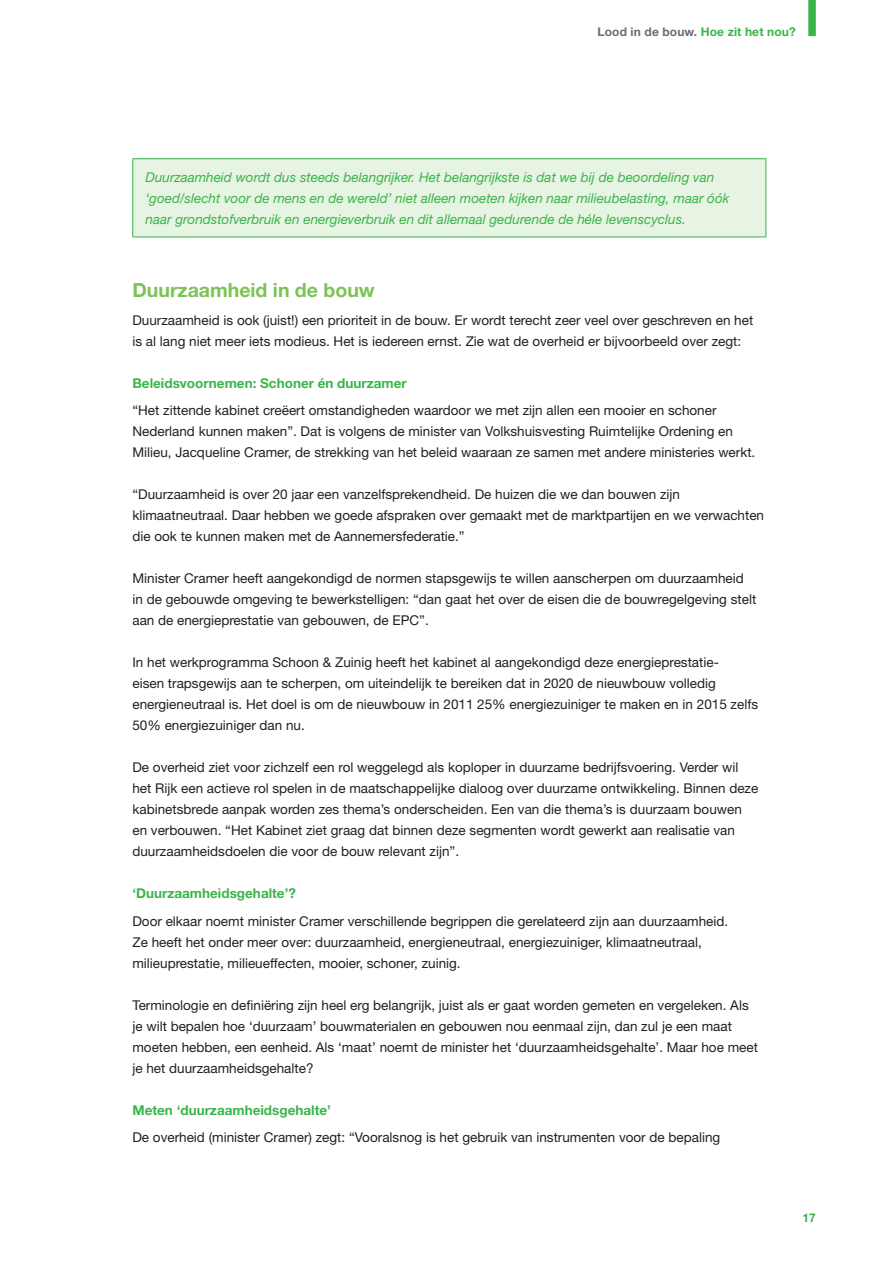
<style>
.page{position:relative;width:895px;height:1265px;background:#fff}
.page>*{position:absolute;margin:0;border:0;box-sizing:border-box;transform-origin:0 0}
.t1{font:700 19.5px "Helvetica Neue";color:#7cc356}
.t2{font:13.5px/21px "Helvetica Neue";color:#231f20}
.t3{font:italic 13.5px/21px "Helvetica Neue";color:#3ab54a}
.t4{font:700 13.5px "Helvetica Neue";color:#3ab54a}
.t5{font:700 12px "Helvetica Neue";letter-spacing:.01em;color:#6c6d70}
.t6{font:700 12px "Helvetica Neue";color:#3ab54a}
.s1{color:#3ab54a}
</style>
<div class="page">
<div style="left:808px;top:0;width:7px;height:36px;background:#3ab54a"></div>
<div style="left:133px;top:159px;width:633px;height:78px;background:#e7f3e3"></div>
<hr style="left:132px;top:158px;width:634px;height:1px;background:#3ab54a">
<hr style="left:132px;top:159px;width:1px;height:78px;background:#3ab54a">
<hr style="left:765px;top:159px;width:1px;height:78px;background:#3ab54a">
<hr style="left:132px;top:237px;width:634px;height:1px;background:#3ab54a">
<p class="t5" style="left:597px;top:24px;width:200px">Lood in de bouw. <span class="s1">Hoe zit het nou?</span></p>
<p class="t3" style="left:146px;top:167px;width:585px">Duurzaamheid wordt dus steeds belangrijker. Het belangrijkste is dat we bij de beoordeling van ‘goed/slecht voor de mens en de wereld’ niet alleen moeten kijken naar milieubelasting, maar óók naar grondstofverbruik en energieverbruik en dit allemaal gedurende de héle levenscyclus.</p>
<h1 class="t1" style="left:132px;top:278px;width:244px">Duurzaamheid in de bouw</h1>
<p class="t2" style="left:132px;top:309px;width:622px">Duurzaamheid is ook (juist!) een prioriteit in de bouw. Er wordt terecht zeer veel over geschreven en het is al lang niet meer iets modieus. Het is iedereen ernst. Zie wat de overheid er bijvoorbeeld over zegt:</p>
<p class="t4" style="left:132px;top:375px;width:276px">Beleidsvoornemen: Schoner én duurzamer</p>
<p class="t2" style="left:132px;top:400px;width:624px">“Het zittende kabinet creëert omstandigheden waardoor we met zijn allen een mooier en schoner<br>Nederland kunnen maken”. Dat is volgens de minister van Volkshuisvesting Ruimtelijke Ordening en<br>Milieu, Jacqueline Cramer, de strekking van het beleid waaraan ze samen met andere ministeries werkt.</p>
<p class="t2" style="left:132px;top:484px;width:633px">“Duurzaamheid is over 20 jaar een vanzelfsprekendheid. De huizen die we dan bouwen zijn klimaatneutraal. Daar hebben we goede afspraken over gemaakt met de marktpartijen en we verwachten die ook te kunnen maken met de Aannemersfederatie.”</p>
<p class="t2" style="left:132px;top:568px;width:625px">Minister Cramer heeft aangekondigd de normen stapsgewijs te willen aanscherpen om duurzaamheid in de gebouwde omgeving te bewerkstelligen: “dan gaat het over de eisen die de bouwregelgeving stelt aan de energieprestatie van gebouwen, de EPC”.</p>
<p class="t2" style="left:132px;top:652px;width:627px">In het werkprogramma Schoon &amp; Zuinig heeft het kabinet al aangekondigd deze energieprestatie-<br>eisen trapsgewijs aan te scherpen, om uiteindelijk te bereiken dat in 2020 de nieuwbouw volledig energieneutraal is. Het doel is om de nieuwbouw in 2011 25% energiezuiniger te maken en in 2015 zelfs 50% energiezuiniger dan nu.</p>
<p class="t2" style="left:132px;top:757px;width:627px">De overheid ziet voor zichzelf een rol weggelegd als koploper in duurzame bedrijfsvoering. Verder wil het Rijk een actieve rol spelen in de maatschappelijke dialoog over duurzame ontwikkeling. Binnen deze kabinetsbrede aanpak worden zes thema’s onderscheiden. Een van die thema’s is duurzaam bouwen en verbouwen. “Het Kabinet ziet graag dat binnen deze segmenten wordt gewerkt aan realisatie van duurzaamheidsdoelen die voor de bouw relevant zijn”.</p>
<p class="t4" style="left:132px;top:885px;width:165px">‘Duurzaamheidsgehalte’?</p>
<p class="t2" style="left:132px;top:910px;width:597px">Door elkaar noemt minister Cramer verschillende begrippen die gerelateerd zijn aan duurzaamheid.<br>Ze heeft het onder meer over: duurzaamheid, energieneutraal, energiezuiniger, klimaatneutraal, milieuprestatie, milieueffecten, mooier, schoner, zuinig.</p>
<p class="t2" style="left:132px;top:994px;width:627px">Terminologie en definiëring zijn heel erg belangrijk, juist als er gaat worden gemeten en vergeleken. Als je wilt bepalen hoe ‘duurzaam’ bouwmaterialen en gebouwen nou eenmaal zijn, dan zul je een maat moeten hebben, een eenheid. Als ‘maat’ noemt de minister het ‘duurzaamheidsgehalte’. Maar hoe meet je het duurzaamheidsgehalte?</p>
<p class="t4" style="left:132px;top:1101px;width:200px">Meten ‘duurzaamheidsgehalte’</p>
<p class="t2" style="left:132px;top:1126px;width:589px">De overheid (minister Cramer) zegt: “Vooralsnog is het gebruik van instrumenten voor de bepaling</p>
<p class="t6" style="left:802px;top:1211px;width:15px">17</p>
</div>
